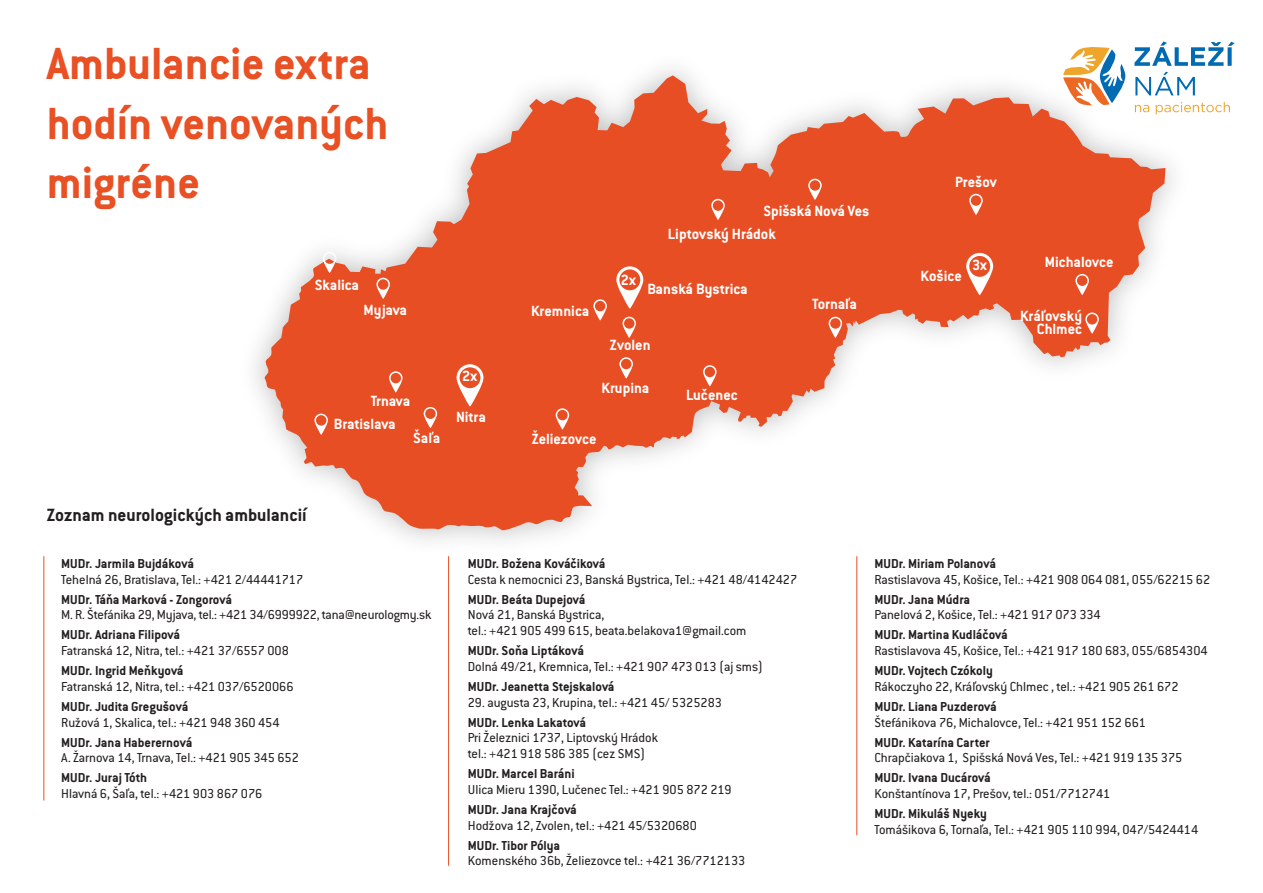
<style>
.page{position:relative;width:1263px;height:893px;background:#fff}
.page>*{position:absolute;margin:0;border:0;box-sizing:border-box;transform-origin:0 0}
.t1{font:700 49.5px/59.4px "Conduit ITC Pro";color:#e95024}
.t2{font:700 19.5px "Conduit ITC Pro";color:#231f20}
.t3{font:700 16.2px/13.5px "Conduit ITC Pro";color:#fff;text-align:right}
.t4{font:14.25px/15.8px "Conduit ITC Pro";color:#231f20}
.t5{font:700 14.25px "Conduit ITC Pro";color:#231f20}
.s1{font-weight:700}
</style>
<div class="page">
<svg style="left:264px;top:75px;width:901px;height:456px;fill:#e84e24"></svg>
<svg style="left:966px;top:253px;width:27px;height:42px"></svg>
<svg style="left:808px;top:179px;width:14px;height:21px"></svg>
<svg style="left:969px;top:194px;width:14px;height:21px"></svg>
<svg style="left:829px;top:317px;width:13px;height:21px"></svg>
<svg style="left:1075px;top:274px;width:14px;height:21px"></svg>
<svg style="left:1085px;top:313px;width:14px;height:21px"></svg>
<svg style="left:622px;top:317px;width:14px;height:21px"></svg>
<svg style="left:593px;top:299px;width:14px;height:21px"></svg>
<svg style="left:711px;top:199px;width:14px;height:21px"></svg>
<svg style="left:619px;top:357px;width:14px;height:21px"></svg>
<svg style="left:556px;top:408px;width:13px;height:21px"></svg>
<svg style="left:389px;top:371px;width:14px;height:21px"></svg>
<svg style="left:376px;top:278px;width:14px;height:21px"></svg>
<svg style="left:424px;top:407px;width:13px;height:21px"></svg>
<svg style="left:323px;top:252px;width:13px;height:21px"></svg>
<svg style="left:314px;top:414px;width:14px;height:21px"></svg>
<svg style="left:703px;top:365px;width:14px;height:21px"></svg>
<svg style="left:616px;top:266px;width:27px;height:42px"></svg>
<svg style="left:456px;top:364px;width:27px;height:42px"></svg>
<hr style="left:448px;top:556px;width:1px;height:310px;background:#e95024">
<hr style="left:43px;top:556px;width:1px;height:244px;background:#e95024">
<hr style="left:856px;top:556px;width:1px;height:279px;background:#e95024">
<svg style="left:1063px;top:47px;width:62px;height:59px"></svg>
<svg style="left:1134px;top:41px;width:100px;height:25px"></svg>
<svg style="left:1135px;top:72px;width:60px;height:23px"></svg>
<svg style="left:1135px;top:105px;width:14px;height:7px"></svg>
<svg style="left:1156px;top:102px;width:74px;height:12px"></svg>
<p class="t1" style="left:47px;top:34px;width:343px">Ambulancie extra hodín venovaných migréne</p>
<p class="t3" style="left:315px;top:278px;width:46px">Skalica</p>
<p class="t3" style="left:364px;top:303px;width:45px">Myjava</p>
<p class="t3" style="left:371px;top:394px;width:41px">Trnava</p>
<p class="t3" style="left:334px;top:417px;width:63px">Bratislava</p>
<p class="t3" style="left:413px;top:431px;width:29px">Šaľa</p>
<p class="t3" style="left:462px;top:370px;width:16px">2x</p>
<p class="t3" style="left:456px;top:410px;width:31px">Nitra</p>
<p class="t3" style="left:763px;top:204px;width:107px">Spišská Nová Ves</p>
<p class="t3" style="left:531px;top:304px;width:60px">Kremnica</p>
<p class="t3" style="left:668px;top:227px;width:109px">Liptovský Hrádok</p>
<p class="t3" style="left:621px;top:273px;width:16px">2x</p>
<p class="t3" style="left:647px;top:282px;width:102px">Banská Bystrica</p>
<p class="t3" style="left:610px;top:338px;width:42px">Zvolen</p>
<p class="t3" style="left:602px;top:381px;width:49px">Krupina</p>
<p class="t3" style="left:686px;top:388px;width:53px">Lučenec</p>
<p class="t3" style="left:532px;top:432px;width:66px">Želiezovce</p>
<p class="t3" style="left:812px;top:297px;width:46px">Tornaľa</p>
<p class="t3" style="left:955px;top:175px;width:43px">Prešov</p>
<p class="t3" style="left:920px;top:269px;width:43px">Košice</p>
<p class="t3" style="left:972px;top:258px;width:16px">3x</p>
<p class="t3" style="left:1045px;top:255px;width:70px">Michalovce</p>
<p class="t3" style="left:1020px;top:309px;width:63px">Kráľovský<br>Chlmec</p>
<p class="t2" style="left:47px;top:504px;width:261px">Zoznam neurologických ambulancií</p>
<p class="t4" style="left:61px;top:556px;width:244px"><span class="s1">MUDr. Jarmila Bujdáková<br></span>Tehelná 26, Bratislava, Tel.: +421 2/44441717</p>
<p class="t4" style="left:61px;top:591px;width:372px"><span class="s1">MUDr. Táňa Marková - Zongorová<br></span>M. R. Štefánika 29, Myjava, tel.: +421 34/6999922, tana@neurologmy.sk</p>
<p class="t4" style="left:61px;top:627px;width:229px"><span class="s1">MUDr. Adriana Filipová<br></span>Fatranská 12, Nitra, tel.: +421 37/6557 008</p>
<p class="t4" style="left:61px;top:663px;width:234px"><span class="s1">MUDr. Ingrid Meňkyová<br></span>Fatranská 12, Nitra, tel.: +421 037/6520066</p>
<p class="t4" style="left:61px;top:699px;width:220px"><span class="s1">MUDr. Judita Gregušová<br></span>Ružová 1, Skalica, tel.: +421 948 360 454</p>
<p class="t4" style="left:61px;top:734px;width:239px"><span class="s1">MUDr. Jana Haberernová<br></span>A. Žarnova 14, Trnava, Tel.: +421 905 345 652</p>
<p class="t4" style="left:61px;top:770px;width:203px"><span class="s1">MUDr. Juraj Tóth<br></span>Hlavná 6, Šaľa, tel.: +421 903 867 076</p>
<p class="t4" style="left:468px;top:556px;width:331px"><span class="s1">MUDr. Božena Kováčiková<br></span>Cesta k nemocnici 23, Banská Bystrica, Tel.: +421 48/4142427</p>
<p class="t4" style="left:468px;top:591px;width:280px"><span class="s1">MUDr. Beáta Dupejová<br></span>Nová 21, Banská Bystrica,<br>tel.: +421 905 499 615, beata.belakova1@gmail.com</p>
<p class="t4" style="left:468px;top:643px;width:297px"><span class="s1">MUDr. Soňa Liptáková<br></span>Dolná 49/21, Kremnica, Tel.: +421 907 473 013 (aj sms)</p>
<p class="t5" style="left:468px;top:678px;width:148px">MUDr. Jeanetta Stejskalová</p>
<p class="t4" style="left:468px;top:694px;width:256px">29. augusta 23, Krupina, tel.: +421 45/ 5325283</p>
<p class="t4" style="left:468px;top:714px;width:192px"><span class="s1">MUDr. Lenka Lakatová<br></span>Pri Železnici 1737, Liptovský Hrádok tel.: +421 918 586 385 (cez SMS)</p>
<p class="t4" style="left:468px;top:766px;width:265px"><span class="s1">MUDr. Marcel Baráni<br></span>Ulica Mieru 1390, Lučenec Tel.: +421 905 872 219</p>
<p class="t4" style="left:468px;top:802px;width:230px"><span class="s1">MUDr. Jana Krajčová<br></span>Hodžova 12, Zvolen, tel.: +421 45/5320680</p>
<p class="t4" style="left:468px;top:837px;width:279px"><span class="s1">MUDr. Tibor Pólya<br></span>Komenského 36b, Želiezovce tel.: +421 36/7712133</p>
<p class="t4" style="left:874px;top:556px;width:337px"><span class="s1">MUDr. Miriam Polanová<br></span>Rastislavova 45, Košice, Tel.: +421 908 064 081, 055/62215 62</p>
<p class="t4" style="left:874px;top:591px;width:228px"><span class="s1">MUDr. Jana Múdra<br></span>Panelová 2, Košice, Tel.: +421 917 073 334</p>
<p class="t4" style="left:874px;top:627px;width:335px"><span class="s1">MUDr. Martina Kudláčová<br></span>Rastislavova 45, Košice, Tel.: +421 917 180 683, 055/6854304</p>
<p class="t4" style="left:874px;top:663px;width:306px"><span class="s1">MUDr. Vojtech Czókoly<br></span>Rákoczyho 22, Kráľovský Chlmec , tel.: +421 905 261 672</p>
<p class="t4" style="left:874px;top:699px;width:273px"><span class="s1">MUDr. Liana Puzderová<br></span>Štefánikova 76, Michalovce, Tel.: +421 951 152 661</p>
<p class="t4" style="left:874px;top:734px;width:309px"><span class="s1">MUDr. Katarína Carter<br></span>Chrapčiakova 1, Spišská Nová Ves, Tel.: +421 919 135 375</p>
<p class="t4" style="left:874px;top:770px;width:237px"><span class="s1">MUDr. Ivana Ducárová<br></span>Konštantínova 17, Prešov, tel.: 051/7712741</p>
<p class="t4" style="left:874px;top:806px;width:325px"><span class="s1">MUDr. Mikuláš Nyeky<br></span>Tomášikova 6, Tornaľa, Tel.: +421 905 110 994, 047/5424414</p>
</div>
